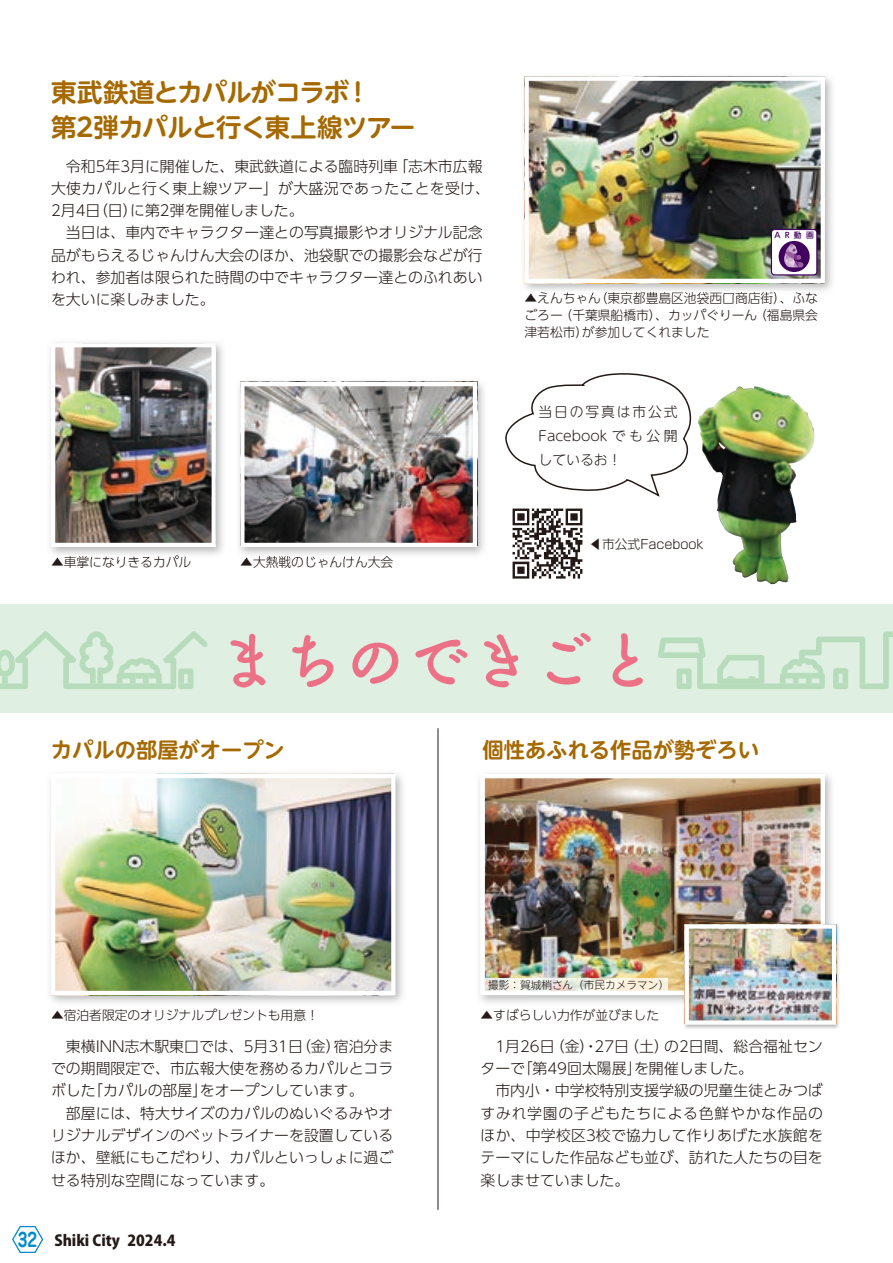
<style>
.page{position:relative;width:893px;height:1263px;background:#fff}
.page>*{position:absolute;margin:0;border:0;box-sizing:border-box;transform-origin:0 0}
.t1{font:700 62.85px "Tsuku B Rd Gothic";color:#ec7186}
.t2{font:700 25.5px/35.1px "UD Shin M Go Pr 6 N De";letter-spacing:-.03em;color:#a56900}
.t3{font:700 21.3px "UD Shin M Go Pr 6 N De";color:#a56900}
.t4{font:800 15px "Koz Go Pro";color:#231916}
.t5{font:300 14.85px/22.4px "UD Shin Go Pr 6 N";color:#231916}
.t6{font:300 13.8px/24.2px "UD Shin M Go Pr 6 N";letter-spacing:.065em;color:#231916;text-align:justify}
.t7{font:300 12.75px/17px "UD Shin Go Pr 6 N";color:#231916;text-align:justify}
.t8{font:300 12.75px "Shin Go Pro";color:#231916}
.t9{font:300 10.65px "UD Shin M Go Pr 6 N";color:#231916}
.t10{font:500 7.8px "UD Shin M Go Pro";color:#41005d}
.s1{font-family:"Jun 501 Pro";font-weight:700;font-size:19.2px;color:#008acd}
</style>
<div class="page">
<div style="left:0;top:604px;width:893px;height:108px;background:#dfefe1"></div>
<svg style="left:0;top:631px;width:208px;height:58px"></svg>
<svg style="left:658px;top:631px;width:235px;height:58px"></svg>
<img style="left:50px;top:773px;width:353px;height:230px">
<img style="left:56px;top:779px;width:334px;height:211px">
<div style="left:51px;top:774px;width:344px;height:221px;border:4px solid #fff"></div>
<img style="left:479px;top:774px;width:353px;height:42px">
<img style="left:480px;top:774px;width:345px;height:217px">
<hr style="left:438px;top:728px;width:1px;height:482px;background:#231916">
<svg style="left:480px;top:978px;width:188px;height:15px"></svg>
<img style="left:239px;top:381px;width:245px;height:174px">
<img style="left:246px;top:556px;width:143px;height:2px">
<img style="left:245px;top:387px;width:227px;height:155px">
<div style="left:240px;top:382px;width:237px;height:165px;border:4px solid #fff"></div>
<img style="left:56px;top:555px;width:135px;height:3px">
<img style="left:56px;top:348px;width:155px;height:194px">
<div style="left:51px;top:343px;width:165px;height:204px;border:4px solid #fff"></div>
<img style="left:698px;top:386px;width:84px;height:198px">
<svg style="left:505px;top:373px;width:187px;height:124px"></svg>
<img style="left:512px;top:508px;width:71px;height:71px">
<img style="left:524px;top:76px;width:308px;height:216px">
<img style="left:530px;top:292px;width:285px;height:2px">
<img style="left:529px;top:82px;width:291px;height:196px">
<div style="left:524px;top:77px;width:301px;height:206px;border:4px solid #fff"></div>
<img style="left:684px;top:924px;width:155px;height:105px">
<img style="left:682px;top:922px;width:143px;height:73px">
<img style="left:690px;top:929px;width:141px;height:91px">
<div style="left:685px;top:924px;width:151px;height:101px;border:4px solid #fff"></div>
<div style="left:771px;top:229px;width:46px;height:46px;background:#fff;border-radius:3px"></div>
<div style="left:771px;top:229px;width:46px;height:46px;border:1px solid #41005d;border-radius:3px"></div>
<div style="left:779px;top:241px;width:31px;height:31px;background:#41005d;border-radius:50%"></div>
<svg style="left:783px;top:244px;width:20px;height:23px"></svg>
<svg style="left:12px;top:1225px;width:32px;height:28px"></svg>
<h2 class="t2" style="left:51px;top:73px;width:366px">東武鉄道とカパルがコラボ！第2弾カパルと行く東上線ツアー</h2>
<p class="t5" style="left:51px;top:154px;width:440px">　令和5年3月に開催した、東武鉄道による臨時列車「志木市広報大使カパルと行く東上線ツアー」が大盛況であったことを受け、<br>2月4日（日）に第2弾を開催しました。<br>　当日は、車内でキャラクター達との写真撮影やオリジナル記念品がもらえるじゃんけん大会のほか、池袋駅での撮影会などが行われ、参加者は限られた時間の中でキャラクター達とのふれあいを大いに楽しみました。</p>
<p class="t7" style="left:51px;top:553px;width:142px">▲車掌になりきるカパル</p>
<p class="t7" style="left:240px;top:553px;width:155px">▲大熱戦のじゃんけん大会</p>
<p class="t10" style="left:774px;top:229px;width:41px">AR動画</p>
<p class="t7" style="left:524px;top:289px;width:295px">▲えんちゃん（東京都豊島区池袋西口商店街）、ふなごろー（千葉県船橋市）、カッパぐりーん（福島県会津若松市）が参加してくれました</p>
<p class="t6" style="left:539px;top:399px;width:140px">当日の写真は市公式Facebook でも公開しているお！</p>
<p class="t8" style="left:589px;top:534px;width:116px">◀市公式Facebook</p>
<h1 class="t1" style="left:218px;top:611px;width:441px">まちのできごと</h1>
<h3 class="t3" style="left:51px;top:731px;width:235px">カパルの部屋がオープン</h3>
<h3 class="t3" style="left:483px;top:731px;width:278px">個性あふれる作品が勢ぞろい</h3>
<p class="t9" style="left:488px;top:976px;width:182px">撮影：賀城梢さん（市民カメラマン）</p>
<p class="t7" style="left:51px;top:1006px;width:269px">▲宿泊者限定のオリジナルプレゼントも用意！</p>
<p class="t7" style="left:480px;top:1006px;width:180px">▲すばらしい力作が並びました</p>
<p class="t5" style="left:51px;top:1034px;width:344px">　東横INN志木駅東口では、5月31日（金）宿泊分までの期間限定で、市広報大使を務めるカパルとコラボした「カパルの部屋」をオープンしています。<br>　部屋には、特大サイズのカパルのぬいぐるみやオリジナルデザインのベットライナーを設置しているほか、壁紙にもこだわり、カパルといっしょに過ごせる特別な空間になっています。</p>
<p class="t5" style="left:480px;top:1034px;width:344px">　1月26日（金）・27日（土）の2日間、総合福祉センターで「第49回太陽展」を開催しました。<br>　市内小・中学校特別支援学級の児童生徒とみつばすみれ学園の子どもたちによる色鮮やかな作品のほか、中学校区3校で協力して作りあげた水族館をテーマにした作品なども並び、訪れた人たちの目を楽しませていました。</p>
<p class="t4" style="left:18px;top:1231px;width:159px"><span class="s1">32</span> Shiki City 2024.4</p>
</div>
